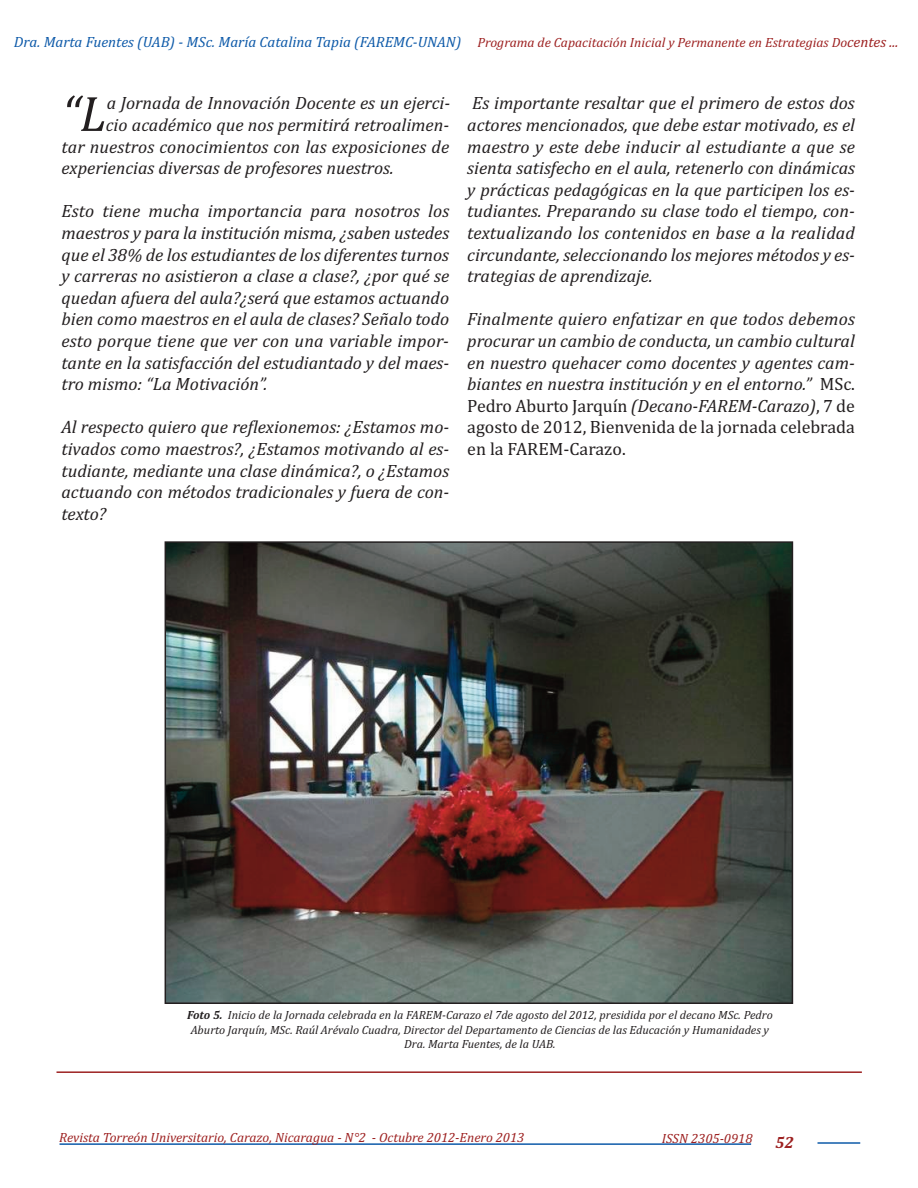
<style>
.page{position:relative;width:918px;height:1188px;background:#fff}
.page>*{position:absolute;margin:0;border:0;box-sizing:border-box;transform-origin:0 0}
.t1{font:italic 50.4px "Cambria";color:#231f20}
.t2{font:italic 18px/21.6px "Cambria";color:#231f20;text-align:justify}
.t3{font:italic 700 16.5px "Cambria";color:#9d2121}
.t4{font:italic 15px "Cambria";color:#0e5aa9}
.t5{font:italic 13.5px "Cambria";color:#9d2121}
.t6{font:italic 12px/14.4px "Cambria";color:#231f20;text-align:center}
.s1{font-size:13.5px;color:#9d2121}
.s2{color:#9d2121}
.s3{font-style:normal}
.s4{font-weight:700}
</style>
<div class="page">
<hr style="left:57px;top:1071px;width:805px;height:2px;background:#9d2121">
<hr style="left:60px;top:1143px;width:691px;height:2px;background:#0e5aa9">
<hr style="left:818px;top:1142px;width:42px;height:2px;background:#0e5aa9">
<img style="left:168px;top:544px;width:622px;height:457px">
<div style="left:165px;top:541px;width:628px;height:463px;border:2px solid #231f20"></div>
<p class="t4" style="left:14px;top:33px;width:886px">Dra. Marta Fuentes (UAB) - MSc. María Catalina Tapia (FAREMC-UNAN) <span class="s1">Programa de Capacitación Inicial y Permanente en Estrategias Do</span><span class="s2">centes ...</span></p>
<h1 class="t1" style="left:62px;top:84px;width:46px">“L</h1>
<p class="t2" style="left:107px;top:92px;width:345px">a Jornada de Innovación Docente es un ejerci-</p>
<p class="t2" style="left:106px;top:114px;width:345px">cio académico que nos permitirá retroalimen-</p>
<p class="t2" style="left:62px;top:136px;width:389px">tar nuestros conocimientos con las exposiciones de</p>
<p class="t2" style="left:62px;top:157px;width:334px">experiencias diversas de profesores nuestros.</p>
<p class="t2" style="left:62px;top:200px;width:389px">Esto tiene mucha importancia para nosotros los maestros y para la institución misma, ¿saben ustedes que el 38% de los estudiantes de los diferentes turnos y carreras no asistieron a clase a clase?, ¿por qué se quedan afuera del aula?¿será que estamos actuando bien como maestros en el aula de clases? Señalo todo esto porque tiene que ver con una variable impor&shy;tante en la satisfacción del estudiantado y del maes&shy;tro mismo: “La Motivación”.</p>
<p class="t2" style="left:62px;top:416px;width:389px">Al respecto quiero que reflexionemos: ¿Estamos mo&shy;tivados como maestros?, ¿Estamos motivando al es&shy;tudiante, mediante una clase dinámica?, o ¿Estamos actuando con métodos tradicionales y fuera de con&shy;texto?</p>
<p class="t2" style="left:467px;top:92px;width:389px">Es importante resaltar que el primero de estos dos actores mencionados, que debe estar motivado, es el maestro y este debe inducir al estudiante a que se sienta satisfecho en el aula, retenerlo con dinámicas y prácticas pedagógicas en la que participen los es&shy;tudiantes. Preparando su clase todo el tiempo, con&shy;textualizando los contenidos en base a la realidad circundante, seleccionando los mejores métodos y es&shy;trategias de aprendizaje.</p>
<p class="t2" style="left:467px;top:308px;width:389px">Finalmente quiero enfatizar en que todos debemos procurar un cambio de conducta, un cambio cultural en nuestro quehacer como docentes y agentes cam&shy;biantes en nuestra institución y en el entorno.” <span class="s3">MSc.<br>Pedro Aburto Jarquín</span> (Decano-FAREM-Carazo)<span class="s3">, 7 de agosto de 2012, Bienvenida de la jornada celebrada en la FAREM-Carazo.</span></p>
<p class="t6" style="left:187px;top:1008px;width:587px"><span class="s4">Foto 5.</span> Inicio de la Jornada celebrada en la FAREM-Carazo el 7de agosto del 2012, presidida por el decano MSc. Pedro<br>Aburto Jarquín, MSc. Raúl Arévalo Cuadra, Director del Departamento de Ciencias de las Educación y Humanidades y<br>Dra. Marta Fuentes, de la UAB.</p>
<p class="t5" style="left:59px;top:1129px;width:467px">Revista Torreón Universitario, Carazo, Nicaragua - N°2 - Octubre 2012-Enero 2013</p>
<p class="t5" style="left:662px;top:1130px;width:92px">ISSN 2305-0918</p>
<p class="t3" style="left:775px;top:1133px;width:20px">52</p>
</div>
